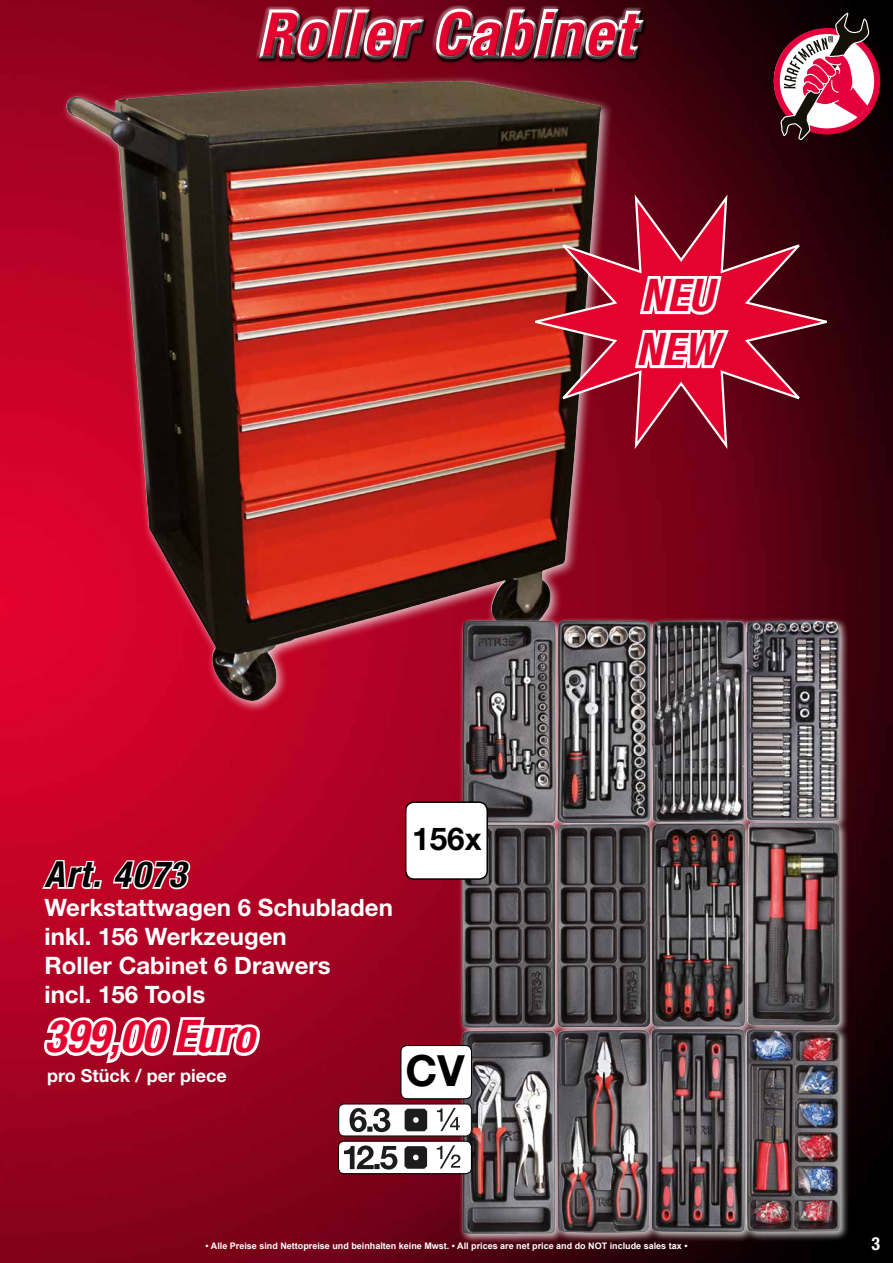
<style>
.page{position:relative;width:893px;height:1263px;background:#fff}
.page>*{position:absolute;margin:0;border:0;box-sizing:border-box;transform-origin:0 0}
.t1{font:italic 700 condensed 60px "Helvetica Neue LT Std";letter-spacing:.05em;color:#e4032e}
.t2{font:italic 700 condensed 45px/54px "Helvetica Neue LT Std";color:#e4032e}
.t3{font:700 43.05px "Helvetica Neue LT Std";color:#000}
.t4{font:italic 700 condensed 36px "Helvetica Neue LT Std";letter-spacing:.035em;color:#000}
.t5{font:700 31.5px "Helvetica Neue LT Std";color:#000}
.t6{font:700 24px/28.8px "Helvetica Neue LT Std";color:#fff}
.t7{font:700 18px "Helvetica Neue LT Std";color:#fff}
.t8{font:700 condensed 18px "Helvetica Neue LT Std";color:#fff}
.t9{font:700 9px "Arial";color:#fff}
</style>
<div class="page">
<img style="left:0;top:0;width:893px;height:1263px">
<svg style="left:774px;top:12px;width:106px;height:128px"></svg>
<div style="left:60px;top:74px;width:554px;height:639px;background:#fff;opacity:.75"></div>
<img style="left:91px;top:81px;width:369px;height:31px">
<div style="left:255px;top:5px;width:392px;height:56px;background:#fff;opacity:.5"></div>
<div style="left:256px;top:6px;width:391px;height:58px;background:#000;opacity:.75"></div>
<svg style="left:41px;top:858px;width:63px;height:33px"></svg>
<svg style="left:111px;top:850px;width:80px;height:41px"></svg>
<svg style="left:41px;top:984px;width:224px;height:82px"></svg>
<div style="left:458px;top:617px;width:392px;height:626px;background:#fff;opacity:.75"></div>
<img style="left:463px;top:620px;width:377px;height:204px">
<div style="left:338px;top:1141px;width:133px;height:33px;background:#fff;border-radius:6px"></div>
<div style="left:338px;top:1141px;width:134px;height:33px;border:1px solid #000;border-radius:6px"></div>
<svg style="left:344px;top:1145px;width:53px;height:25px"></svg>
<svg style="left:437px;top:1145px;width:23px;height:23px"></svg>
<svg style="left:404px;top:1146px;width:23px;height:23px"></svg>
<div style="left:339px;top:1104px;width:132px;height:31px;background:#fff;border-radius:6px"></div>
<div style="left:338px;top:1103px;width:134px;height:34px;border:1px solid #1c1c1c;border-radius:6px"></div>
<svg style="left:350px;top:1108px;width:40px;height:24px"></svg>
<svg style="left:437px;top:1108px;width:23px;height:23px"></svg>
<svg style="left:405px;top:1109px;width:22px;height:22px"></svg>
<div style="left:401px;top:1045px;width:71px;height:54px;background:#fff;border-radius:6px"></div>
<div style="left:400px;top:1045px;width:72px;height:54px;border:1px solid #000;border-radius:6px"></div>
<svg style="left:470px;top:1049px;width:1px;height:43px"></svg>
<div style="left:406px;top:802px;width:81px;height:77px;background:#fff;border-radius:9px"></div>
<div style="left:405px;top:801px;width:83px;height:79px;border:2px solid #000;border-radius:9px"></div>
<svg style="left:526px;top:191px;width:310px;height:262px;background:#8f1928"></svg>
<svg style="left:636px;top:272px;width:89px;height:46px"></svg>
<svg style="left:631px;top:326px;width:102px;height:45px"></svg>
<h1 class="t1" style="left:260px;top:-2px;width:375px">Roller Cabinet</h1>
<h2 class="t2" style="left:636px;top:269px;width:83px">NEU<br>NEW</h2>
<h3 class="t4" style="left:45px;top:853px;width:143px">Art. 4073</h3>
<h3 class="t6" style="left:45px;top:893px;width:350px">Werkstattwagen 6 Schubladen inkl. 156 Werkzeugen<br>Roller Cabinet 6 Drawers<br>incl. 156 Tools</h3>
<h2 class="t2" style="left:45px;top:1010px;width:212px">399,00 Euro</h2>
<h3 class="t7" style="left:47px;top:1065px;width:181px">pro Stück / per piece</h3>
<h3 class="t5" style="left:412px;top:819px;width:71px">156x</h3>
<h3 class="t3" style="left:405px;top:1044px;width:61px">CV</h3>
<p class="t9" style="left:205px;top:1240px;width:483px">• Alle Preise sind Nettopreise und beinhalten keine Mwst. • All prices are net price and do NOT include sales tax •</p>
<h3 class="t8" style="left:872px;top:1233px;width:10px">3</h3>
</div>
